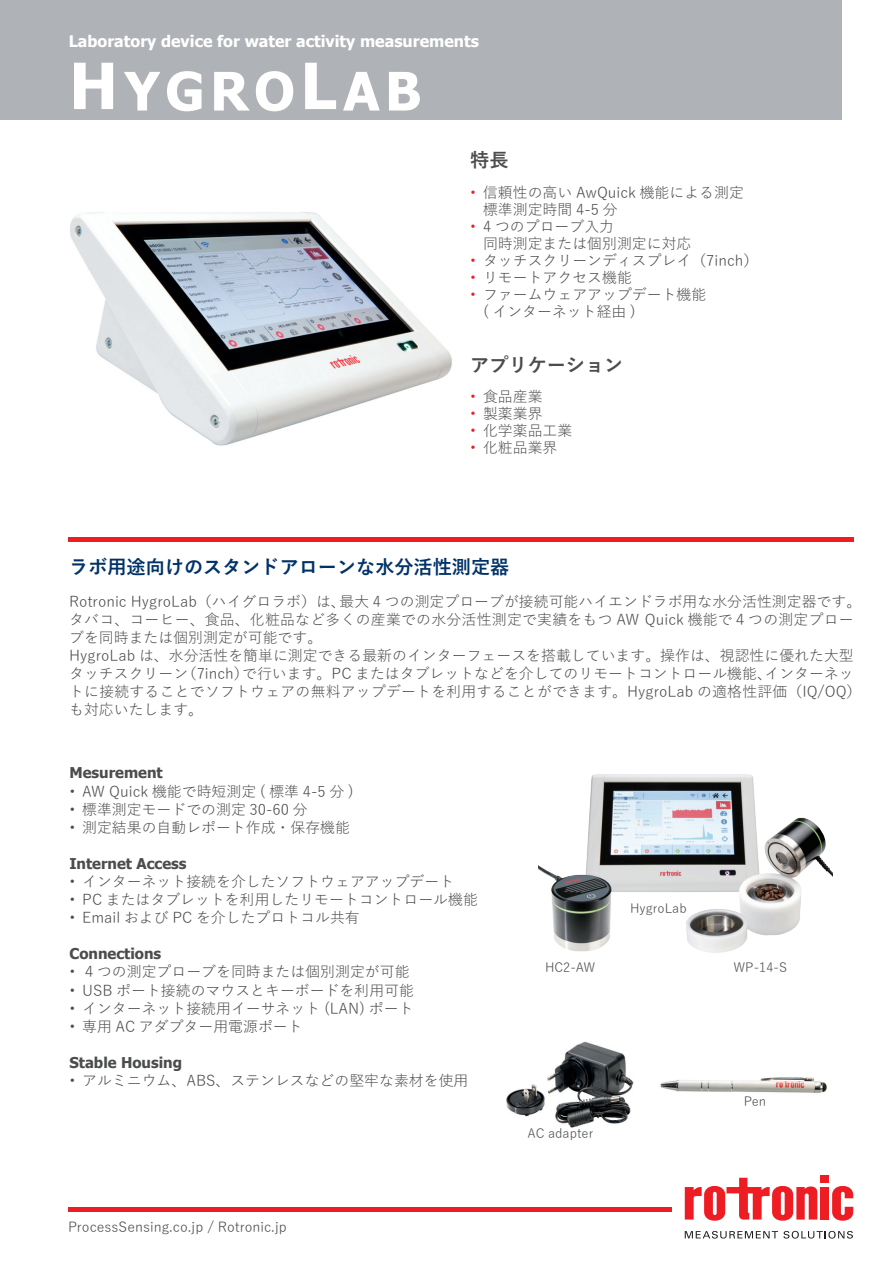
<style>
.page{position:relative;width:893px;height:1263px;background:#fff}
.page>*{position:absolute;margin:0;border:0;box-sizing:border-box;transform-origin:0 0}
.t1{font:700 53.1px "Tahoma";letter-spacing:.1em;color:#fff}
.t2{font:700 19.2px "Yu Gothic";color:#003268}
.t3{font:700 19.2px "Yu Gothic";color:#4b4c4d}
.t4{font:700 15.9px "Tahoma";color:#fff}
.t5{font:14.85px/18px "Yu Go Pr 6 N";color:#4b4c4d}
.t6{font:700 14.85px "Tahoma";color:#4b4c4d}
.t7{font:13.8px "Yu Go Pr 6 N";color:#4b4c4d}
.t8{font:12.75px "Yu Go Pr 6 N";color:#4b4c4d}
.s1{font-size:63.75px}
.s2{color:#ee1d23}
</style>
<div class="page">
<hr style="left:68px;top:1207px;width:604px;height:4px;background:#ee1d23">
<div style="left:820px;top:1187px;width:9px;height:32px;background:#ee1d23"></div>
<svg style="left:832px;top:1186px;width:21px;height:35px"></svg>
<div style="left:820px;top:1175px;width:9px;height:8px;background:#ee1d23"></div>
<svg style="left:685px;top:1178px;width:132px;height:43px"></svg>
<svg style="left:685px;top:1231px;width:168px;height:7px"></svg>
<div style="left:0;top:0;width:842px;height:119px;background:#afb2b7"></div>
<img style="left:70px;top:212px;width:382px;height:233px">
<hr style="left:68px;top:538px;width:785px;height:4px;background:#ee1d23">
<img style="left:538px;top:774px;width:294px;height:179px">
<img style="left:506px;top:1041px;width:128px;height:86px">
<img style="left:660px;top:1077px;width:167px;height:16px">
<p class="t4" style="left:69px;top:30px;width:412px">Laboratory device for water activity measurements</p>
<h1 class="t1" style="left:69px;top:54px;width:354px"><span class="s1">H</span>YGRO<span class="s1">L</span>AB</h1>
<p class="t3" style="left:470px;top:150px;width:40px">特長</p>
<p class="t5" style="left:483px;top:182px;width:262px;line-height:17px;text-indent:-13px"><span class="s2">•</span> 信頼性の高い AwQuick 機能による測定標準測定時間 4-5 分</p>
<p class="t5" style="left:483px;top:216px;width:210px;line-height:17px;text-indent:-13px"><span class="s2">•</span> 4 つのプローブ入力<br>同時測定または個別測定に対応</p>
<p class="t5" style="left:470px;top:249px;width:289px"><span class="s2">•</span> タッチスクリーンディスプレイ（7inch）</p>
<p class="t5" style="left:470px;top:266px;width:163px"><span class="s2">•</span> リモートアクセス機能</p>
<p class="t5" style="left:483px;top:284px;width:225px;line-height:17px;text-indent:-13px"><span class="s2">•</span> ファームウェアアップデート機能( インターネット経由 )</p>
<p class="t3" style="left:470px;top:354px;width:155px">アプリケーション</p>
<p class="t5" style="left:470px;top:385px;width:74px"><span class="s2">•</span> 食品産業</p>
<p class="t5" style="left:470px;top:402px;width:74px"><span class="s2">•</span> 製薬業界</p>
<p class="t5" style="left:470px;top:419px;width:104px"><span class="s2">•</span> 化学薬品工業</p>
<p class="t5" style="left:470px;top:436px;width:89px"><span class="s2">•</span> 化粧品業界</p>
<p class="t2" style="left:69px;top:556px;width:442px">ラボ用途向けのスタンドアローンな水分活性測定器</p>
<p class="t5" style="left:69px;top:590px;width:794px">Rotronic HygroLab（ハイグロラボ）は、最大 4 つの測定プローブが接続可能ハイエンドラボ用な水分活性測定器です。タバコ、コーヒー、食品、化粧品など多くの産業での水分活性測定で実績をもつ AW Quick 機能で４つの測定プローブを同時または個別測定が可能です。<br>HygroLab は、水分活性を簡単に測定できる最新のインターフェースを搭載しています。操作は、視認性に優れた大型タッチスクリーン（7inch）で行います。PC またはタブレットなどを介してのリモートコントロール機能、インターネットに接続することでソフトウェアの無料アップデートを利用することができます。HygroLab の適格性評価（IQ/OQ）も対応いたします。</p>
<p class="t6" style="left:69px;top:763px;width:95px">Mesurement</p>
<p class="t5" style="left:69px;top:780px;width:286px">• AW Quick 機能で時短測定 ( 標準 4-5 分 )</p>
<p class="t5" style="left:69px;top:798px;width:240px">• 標準測定モードでの測定 30-60 分</p>
<p class="t5" style="left:69px;top:816px;width:282px">• 測定結果の自動レポート作成・保存機能</p>
<p class="t6" style="left:69px;top:853px;width:119px">Internet Access</p>
<p class="t5" style="left:69px;top:871px;width:386px">• インターネット接続を介したソフトウェアアップデート</p>
<p class="t5" style="left:69px;top:889px;width:410px">• PC またはタブレットを利用したリモートコントロール機能</p>
<p class="t5" style="left:69px;top:907px;width:292px">• Email および PC を介したプロトコル共有</p>
<p class="t6" style="left:69px;top:943px;width:93px">Connections</p>
<p class="t5" style="left:69px;top:961px;width:342px">• ４つの測定プローブを同時または個別測定が可能</p>
<p class="t5" style="left:69px;top:979px;width:346px">• USB ポート接続のマウスとキーボードを利用可能</p>
<p class="t5" style="left:69px;top:997px;width:346px">• インターネット接続用イーサネット (LAN) ポート</p>
<p class="t5" style="left:69px;top:1015px;width:235px">• 専用 AC アダプター用電源ポート</p>
<p class="t6" style="left:69px;top:1052px;width:114px">Stable Housing</p>
<p class="t5" style="left:69px;top:1069px;width:401px">• アルミニウム、ABS、ステンレスなどの堅牢な素材を使用</p>
<p class="t7" style="left:68px;top:1214px;width:220px">ProcessSensing.co.jp / Rotronic.jp</p>
<p class="t8" style="left:630px;top:896px;width:58px">HygroLab</p>
<p class="t8" style="left:545px;top:956px;width:52px">HC2-AW</p>
<p class="t8" style="left:733px;top:956px;width:55px">WP-14-S</p>
<p class="t8" style="left:528px;top:1122px;width:67px">AC adapter</p>
<p class="t8" style="left:744px;top:1089px;width:24px">Pen</p>
</div>
